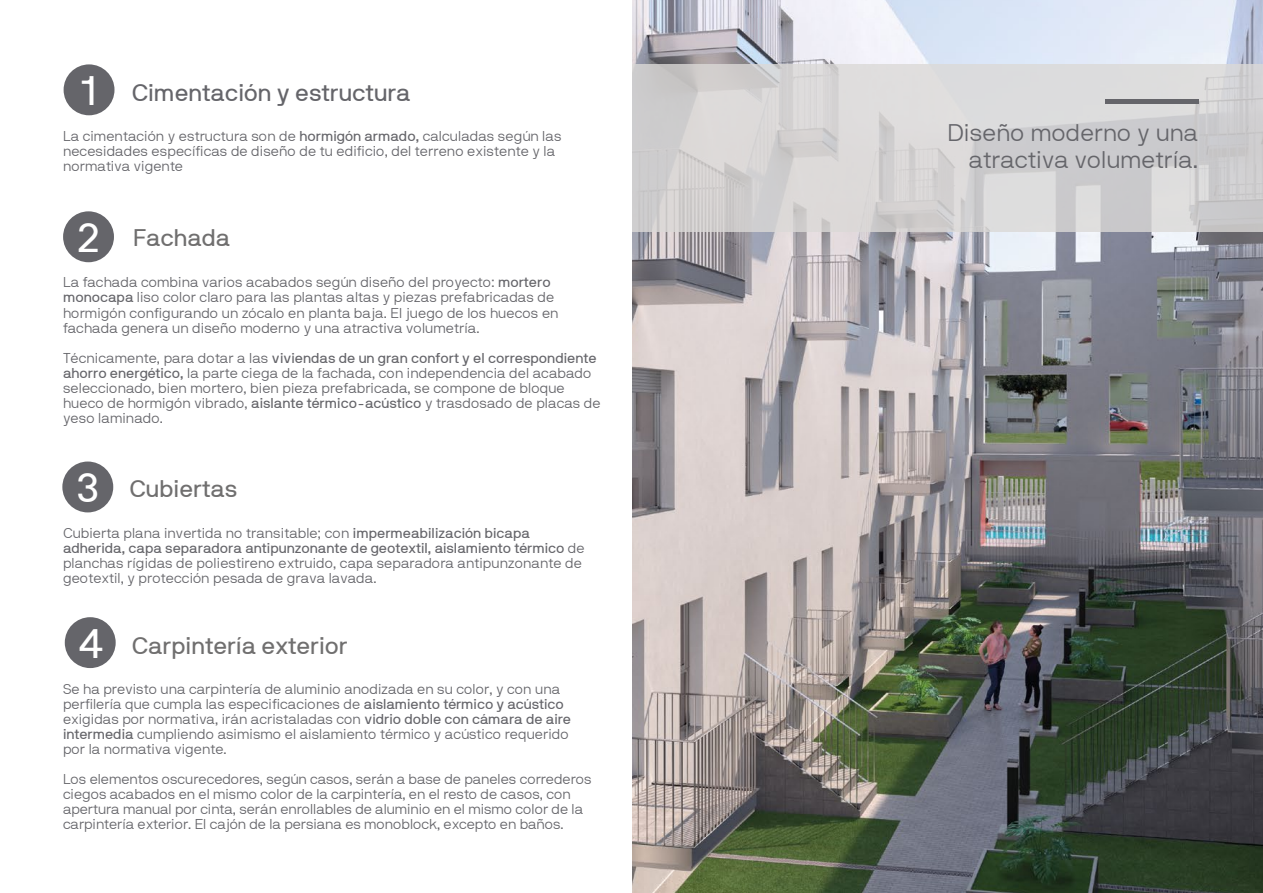
<style>
.page{position:relative;width:1263px;height:893px;background:#fff}
.page>*{position:absolute;margin:0;border:0;box-sizing:border-box;transform-origin:0 0}
.t1{font:41.1px "NB International Regular Webfont";color:#fff}
.t2{font:24px "NB International Regular Webfont";color:#706f6f}
.t3{font:24px/27px "NB International Light Webfont";color:#65656a;text-align:right}
.t4{font:24px "NB International Regular Webfont";color:#65656a}
.t5{font:14.25px/15px "NB International Light Webfont";color:#65656a}
.t6{font:14.25px "NB International Regular Webfont";color:#65656a}
.s1{font-family:"NB International Regular Webfont"}
.s2{font-size:41.1px;color:#fff}
.s3{font-family:"NB International Light Webfont"}
</style>
<div class="page">
<div style="left:63px;top:211px;width:51px;height:51px;background:#65656a;border-radius:50%"></div>
<div style="left:62px;top:462px;width:51px;height:50px;background:#65656a;border-radius:50%"></div>
<div style="left:65px;top:617px;width:51px;height:51px;background:#65656a;border-radius:50%"></div>
<div style="left:64px;top:64px;width:50px;height:51px;background:#65656a;border-radius:50%"></div>
<img style="left:632px;top:0;width:631px;height:893px">
<svg style="left:632px;top:64px;width:631px;height:167px;background:#d4d3d3"></svg>
<div style="left:1106px;top:99px;width:92px;height:5px;background:#65656a"></div>
<h1 class="t1" style="left:82px;top:67px;width:17px">1</h1>
<p class="t5" style="left:63px;top:128px;width:500px">La cimentación y estructura son de <span class="s1">hormigón armado,</span> calculadas según las necesidades específicas de diseño de tu edificio, del terreno existente y la normativa vigente</p>
<h2 class="t4" style="left:132px;top:79px;width:280px">Cimentación y estructura</h2>
<h2 class="t2" style="left:78px;top:225px;width:154px"><span class="s2">2</span> Fachada</h2>
<p class="t5" style="left:63px;top:275px;width:497px">La fachada combina varios acabados según diseño del proyecto: <span class="s1">mortero monocapa</span> liso color claro para las plantas altas y piezas prefabricadas de hormigón configurando un zócalo en planta baja. El juego de los huecos en fachada genera un diseño moderno y una atractiva volumetría.</p>
<p class="t6" style="left:63px;top:349px;width:535px"><span class="s3">Técnicamente, para dotar a las</span> viviendas de un gran confort y el correspondiente</p>
<p class="t5" style="left:63px;top:365px;width:539px"><span class="s1">ahorro energético,</span> la parte ciega de la fachada, con independencia del acabado seleccionado, bien mortero, bien pieza prefabricada, se compone de bloque hueco de hormigón vibrado, <span class="s1">aislante térmico-acústico</span> y trasdosado de placas de yeso laminado.</p>
<h2 class="t2" style="left:77px;top:475px;width:162px"><span class="s2">3</span> Cubiertas</h2>
<p class="t5" style="left:63px;top:525px;width:468px">Cubierta plana invertida no transitable; con <span class="s1">impermeabilización bicapa</span></p>
<p class="t6" style="left:63px;top:540px;width:523px">adherida, capa separadora antipunzonante de geotextil, aislamiento térmico <span class="s3">de</span></p>
<p class="t5" style="left:63px;top:555px;width:520px">planchas rígidas de poliestireno extruido, capa separadora antipunzonante de geotextil, y protección pesada de grava lavada.</p>
<h2 class="t2" style="left:78px;top:632px;width:271px"><span class="s2">4</span> Carpintería exterior</h2>
<p class="t5" style="left:63px;top:682px;width:510px">Se ha previsto una carpintería de aluminio anodizada en su color, y con una perfilería que cumpla las especificaciones de <span class="s1">aislamiento térmico y acústico </span>exigidas por normativa, irán acristaladas con <span class="s1">vidrio doble con cámara de aire intermedia</span> cumpliendo asimismo el aislamiento térmico y acústico requerido por la normativa vigente.</p>
<p class="t5" style="left:63px;top:772px;width:530px">Los elementos oscurecedores, según casos, serán a base de paneles correderos ciegos acabados en el mismo color de la carpintería, en el resto de casos, con apertura manual por cinta, serán enrollables de aluminio en el mismo color de la carpintería exterior. El cajón de la persiana es monoblock, excepto en baños.</p>
<h2 class="t3" style="left:947px;top:119px;width:252px">Diseño moderno y una atractiva volumetría.</h2>
</div>
